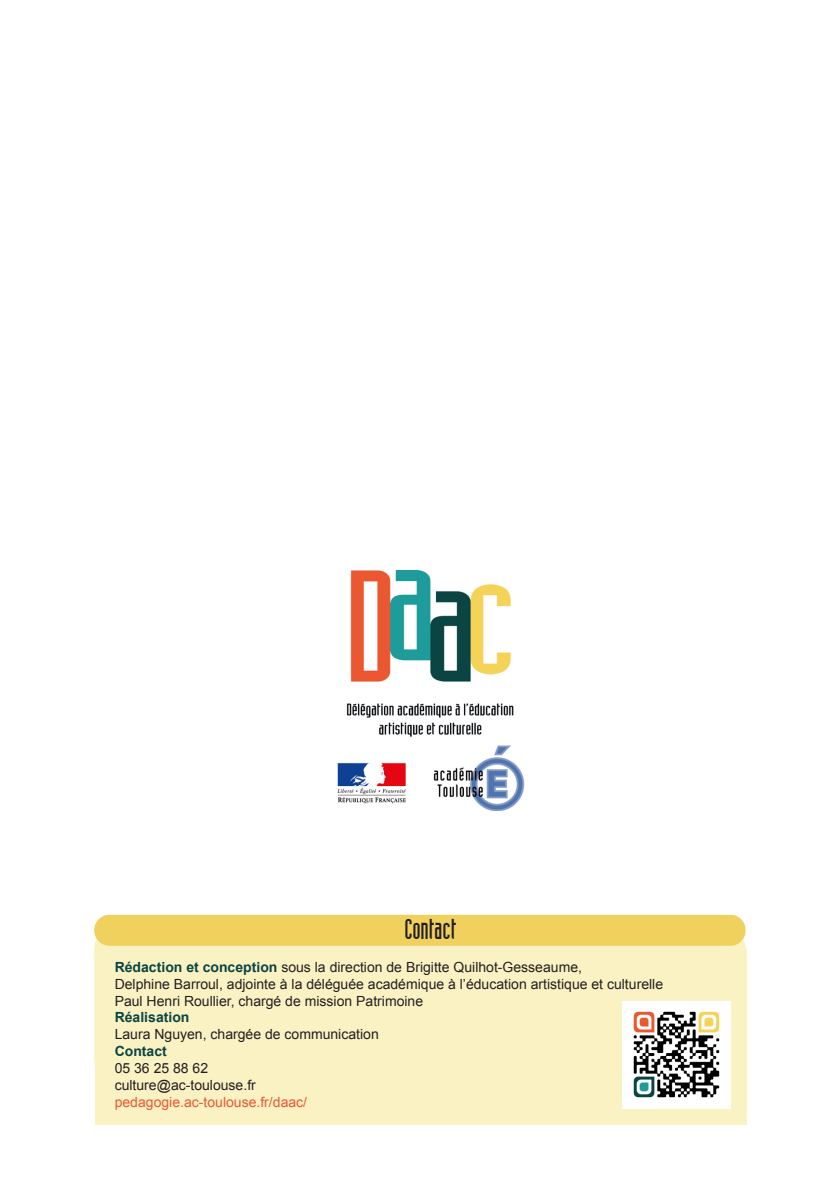
<style>
.page{position:relative;width:840px;height:1191px;background:#fff}
.page>*{position:absolute;margin:0;border:0;box-sizing:border-box;transform-origin:0 0}
.t1{font:28px "Industria Solid";color:#231f20}
.t2{font:14px/16.8px "Arial";color:#231f20}
.t3{font:14px "Arial";color:#eb5731}
.t4{font:700 14px "Arial";color:#0a4543}
.s1{font-weight:700;color:#0a4543}
</style>
<div class="page">
<svg style="left:94px;top:929px;width:651px;height:150px;background:#f8eaac"></svg>
<div style="left:94px;top:914px;width:651px;height:31px;background:#f1d15e;border-radius:15px"></div>
<img style="left:337px;top:570px;width:188px;height:240px">
<div style="left:95px;top:948px;width:651px;height:176px;background:#fbf2c4"></div>
<img style="left:622px;top:1001px;width:107px;height:107px">
<h1 class="t1" style="left:404px;top:914px;width:53px">Contact</h1>
<p class="t2" style="left:115px;top:959px;width:549px"><span class="s1">Rédaction et conception</span> sous la direction de Brigitte Quilhot-Gesseaume,<br>Delphine Barroul, adjointe à la déléguée académique à l’éducation artistique et culturelle<br>Paul Henri Roullier, chargé de mission Patrimoine</p>
<p class="t4" style="left:115px;top:1008px;width:76px">Réalisation</p>
<p class="t2" style="left:115px;top:1026px;width:265px">Laura Nguyen, chargée de communication</p>
<p class="t4" style="left:115px;top:1041px;width:54px">Contact</p>
<p class="t2" style="left:115px;top:1059px;width:143px">05 36 25 88 62 culture@ac-toulouse.fr</p>
<p class="t3" style="left:115px;top:1092px;width:194px">pedagogie.ac-toulouse.fr/daac/</p>
</div>
